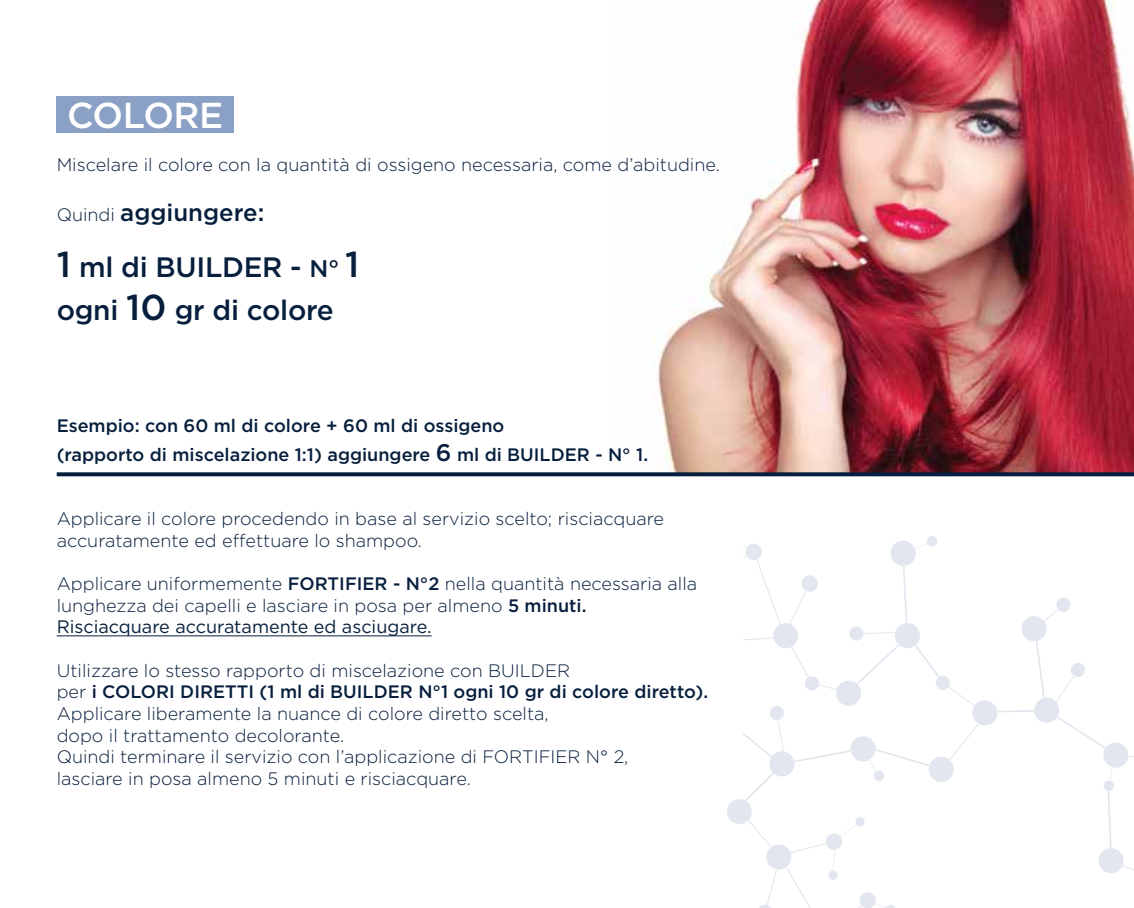
<style>
.page{position:relative;width:1134px;height:908px;background:#fff}
.page>*{position:absolute;margin:0;border:0;box-sizing:border-box;transform-origin:0 0}
.t1{font:500 36px "Gotham HTF";letter-spacing:-.01em;color:#fff}
.t2{font:500 28px/43.2px "Gotham HTF";letter-spacing:-.01em;color:#071f3d}
.t3{font:500 24px "Gotham HTF";color:#071f3d}
.t4{font:300 18px/21.6px "Gotham HTF";color:#071f3d}
.t5{font:500 18px/28.8px "Gotham HTF";color:#071f3d}
.s1{font-weight:300;font-size:18px}
.s2{font-size:36px}
.s3{font-size:24px}
.s4{font-weight:500}
.s5{font-weight:400}
</style>
<div class="page">
<div style="left:57px;top:96px;width:177px;height:37px;background:#8aa0c5"></div>
<img style="left:653px;top:0;width:481px;height:472px">
<svg style="left:57px;top:472px;width:1077px;height:4px;background:#172a46"></svg>
<hr style="left:57px;top:635px;width:375px;height:1px;background:#071f3d">
<svg style="left:727px;top:536px;width:407px;height:371px"></svg>
<h1 class="t1" style="left:67px;top:94px;width:158px">COLORE</h1>
<p class="t4" style="left:57px;top:153px;width:665px">Miscelare il colore con la quantità di ossigeno necessaria, come d’abitudine.</p>
<h3 class="t3" style="left:57px;top:199px;width:209px"><span class="s1">Quindi</span> aggiungere:</h3>
<h2 class="t2" style="left:57px;top:244px;width:304px"><span class="s2">1</span> ml di BUILDER - <span class="s3">N°</span> <span class="s2">1 </span>ogni <span class="s2">10</span> gr di colore</h2>
<p class="t5" style="left:57px;top:410px;width:593px">Esempio: con 60 ml di colore + 60 ml di ossigeno<br>(rapporto di miscelazione 1:1) aggiungere <span class="s3">6</span> ml di BUILDER - N° 1.</p>
<p class="t4" style="left:57px;top:507px;width:609px">Applicare il colore procedendo in base al servizio scelto; risciacquare accuratamente ed effettuare lo shampoo.</p>
<p class="t4" style="left:57px;top:572px;width:642px">Applicare uniformemente <span class="s4">FORTIFIER - N°2</span> nella quantità necessaria alla lunghezza dei capelli e lasciare in posa per almeno <span class="s4">5 minuti.<br></span><span class="s5">Risciacquare accuratamente ed asciugare.</span></p>
<p class="t4" style="left:57px;top:659px;width:653px">Utilizzare lo stesso rapporto di miscelazione con BUILDER<br>per <span class="s4">i COLORI DIRETTI (1 ml di BUILDER N°1 ogni 10 gr di colore diretto).<br></span>Applicare liberamente la nuance di colore diretto scelta,<br>dopo il trattamento decolorante.<br>Quindi terminare il servizio con l’applicazione di FORTIFIER N° 2,<br>lasciare in posa almeno 5 minuti e risciacquare.</p>
</div>
